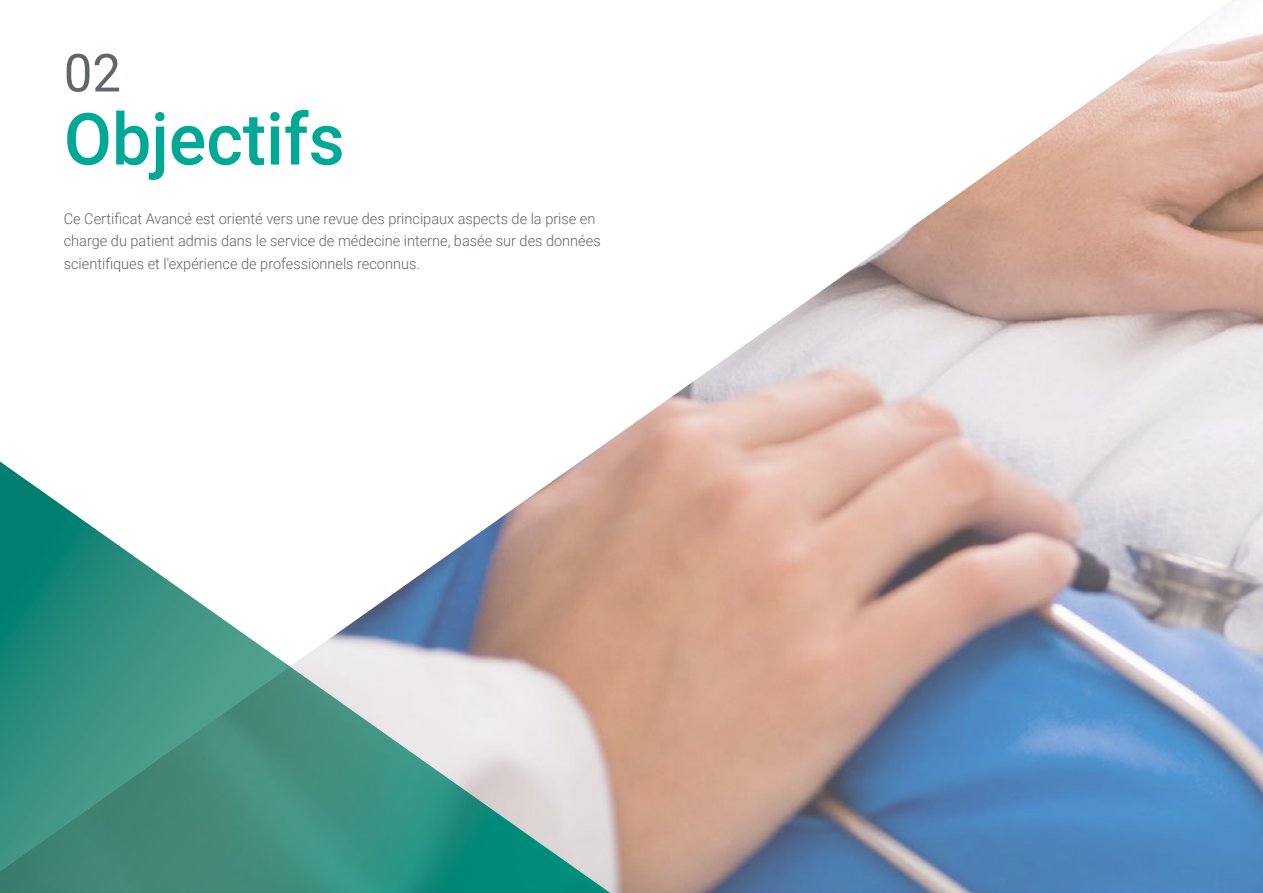
<style>
.page{position:relative;width:1263px;height:893px;background:#fff}
.page>*{position:absolute;margin:0;border:0;box-sizing:border-box;transform-origin:0 0}
.t1{font:500 72px "Roboto";color:#00a996}
.t2{font:52.5px "Roboto";color:#61646a}
.t3{font:300 15px/22.5px "Roboto";color:#61646a}
</style>
<div class="page">
<img style="left:602px;top:0;width:661px;height:893px">
<svg style="left:0;top:446px;width:640px;height:447px"></svg>
<h2 class="t2" style="left:64px;top:36px;width:59px">02</h2>
<h1 class="t1" style="left:64px;top:89px;width:282px">Objectifs</h1>
<p class="t3" style="left:64px;top:207px;width:538px">Ce Certificat Avancé est orienté vers une revue des principaux aspects de la prise en charge du patient admis dans le service de médecine interne, basée sur des données scientifiques et l'expérience de professionnels reconnus.</p>
</div>
